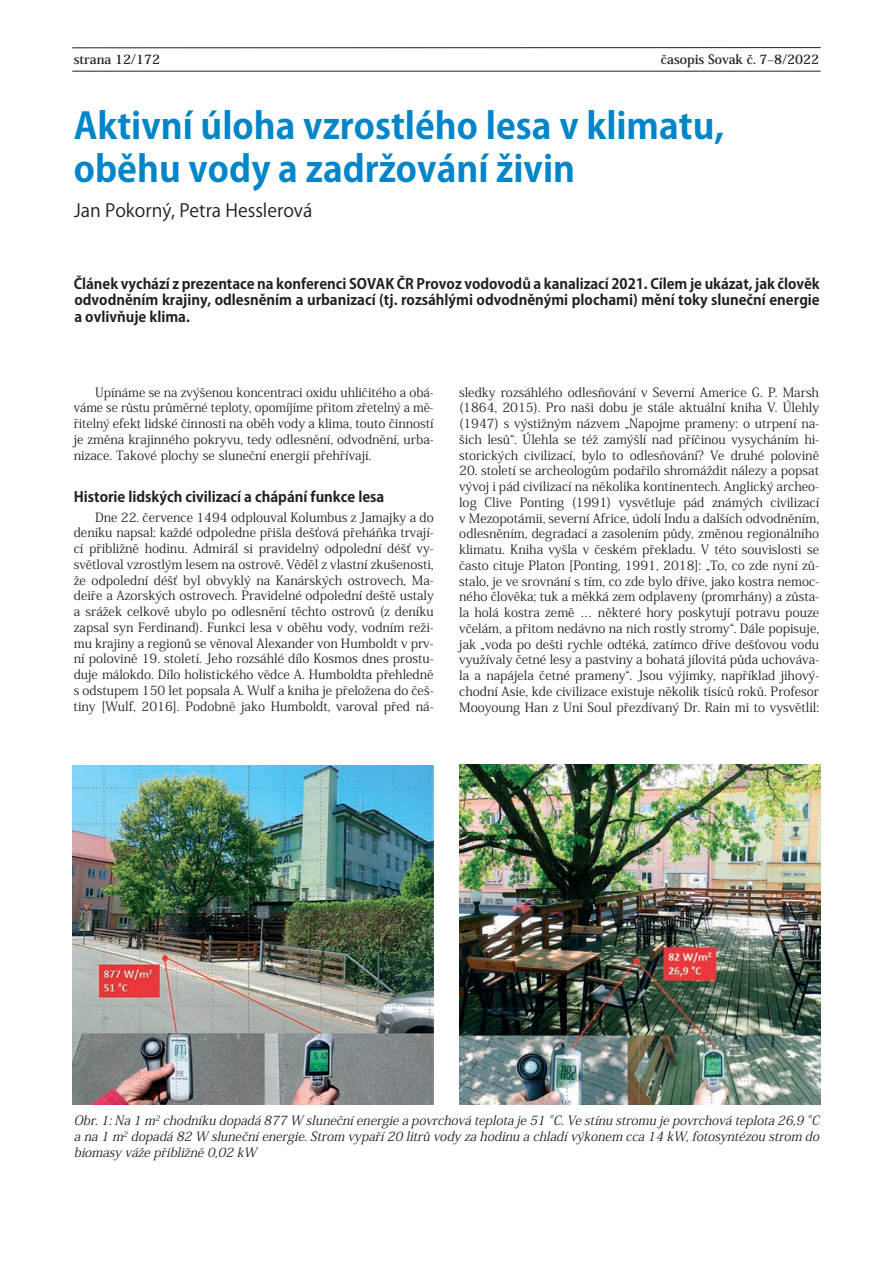
<style>
.page{position:relative;width:893px;height:1263px;background:#fff}
.page>*{position:absolute;margin:0;border:0;box-sizing:border-box;transform-origin:0 0}
.t1{font:700 36px/42px "Koz Go Pr 6 N";color:#0085c9}
.t2{font:18px "Koz Go Pr 6 N";color:#231f20}
.t3{font:700 14.25px/16.5px "Koz Go Pr 6 N";color:#231f20;text-align:justify}
.t4{font:12.75px/15.8px "Koz Min Pr 6 N";color:#231f20;text-align:justify}
.t5{font:italic 12.75px/15.8px "Koz Min Pr 6 N";color:#231f20;text-align:justify}
.t6{font:700 12.75px "Koz Min Pr 6 N";color:#231f20}
</style>
<div class="page">
<hr style="left:72px;top:47px;width:749px;height:1px;background:#231f20">
<hr style="left:72px;top:71px;width:749px;height:1px;background:#231f20">
<img style="left:72px;top:765px;width:362px;height:339px">
<img style="left:459px;top:764px;width:362px;height:340px">
<p class="t6" style="left:74px;top:52px;width:88px">strana 12/172</p>
<p class="t6" style="left:661px;top:52px;width:160px">časopis Sovak č. 7–8/2022</p>
<h1 class="t1" style="left:74px;top:106px;width:652px">Aktivní úloha vzrostlého lesa v klimatu, oběhu vody a zadržování živin</h1>
<h2 class="t2" style="left:74px;top:201px;width:240px">Jan Pokorný, Petra Hesslerová</h2>
<p class="t3" style="left:74px;top:275px;width:747px">Článek vychází z prezentace na konferenci SOVAK ČR Provoz vodovodů a kanalizací 2021. Cílem je ukázat, jak člověk odvodněním krajiny, odlesněním a urbanizací (tj. rozsáhlými odvodněnými plochami) mění toky sluneční energie a ovlivňuje klima.</p>
<p class="t4" style="left:74px;top:384px;width:361px;text-indent:21px">Upínáme se na zvýšenou koncentraci oxidu uhličitého a obá&shy;váme se růstu průměrné teploty, opomíjíme přitom zřetelný a mě&shy;řitelný efekt lidské činnosti na oběh vody a klima, touto činností je změna krajinného pokryvu, tedy odlesnění, odvodnění, urba&shy;nizace. Takové plochy se sluneční energií přehřívají.</p>
<p class="t3" style="left:74px;top:488px;width:312px">Historie lidských civilizací a chápání funkce lesa</p>
<p class="t4" style="left:74px;top:509px;width:362px;text-indent:21px">Dne 22. července 1494 odplouval Kolumbus z Jamajky a do deníku napsal: každé odpoledne přišla dešťová přeháňka trvají&shy;cí přibližně hodinu. Admirál si pravidelný odpolední déšť vy&shy;světloval vzrostlým lesem na ostrově. Věděl z vlastní zkušenosti, že odpolední déšť byl obvyklý na Kanárských ostrovech, Ma - deiře a Azorských ostrovech. Pravidelné odpolední deště ustaly a srážek celkově ubylo po odlesnění těchto ostrovů (z deníku zapsal syn Ferdinand). Funkci lesa v oběhu vody, vodním reži&shy;mu krajiny a regionů se věnoval Alexander von Humboldt v prv&shy;ní polovině 19. století. Jeho rozsáhlé dílo Kosmos dnes prostu&shy;duje málokdo. Dílo holistického vědce A. Humboldta přehledně s odstupem 150 let popsala A. Wulf a kniha je přeložena do češ&shy;tiny [Wulf, 2016]. Podobně jako Humboldt, varoval před ná-</p>
<p class="t4" style="left:459px;top:384px;width:362px">sledky rozsáhlého odlesňování v Severní Americe G. P. Marsh (1864, 2015). Pro naši dobu je stále aktuální kniha V. Úlehly (1947) s výstižným názvem „Napojme prameny: o utrpení na&shy;šich lesů“. Úlehla se též zamýšlí nad příčinou vysycháním hi - storických civilizací, bylo to odlesňování? Ve druhé polovině</p>
<p class="t4" style="left:459px;top:463px;width:362px">20. století se archeologům podařilo shromáždit nálezy a popsat vývoj i pád civilizací na několika kontinentech. Anglický archeo - log Clive Ponting (1991) vysvětluje pád známých civilizací v Mezopotámii, severní Africe, údolí Indu a dalších odvodněním, odlesněním, degradací a zasolením půdy, změnou regionálního klimatu. Kniha vyšla v českém překladu. V této souvislosti se často cituje Platon [Ponting, 1991, 2018]: „To, co zde nyní zů&shy;stalo, je ve srovnání s tím, co zde bylo dříve, jako kostra nemoc&shy;ného člověka; tuk a měkká zem odplaveny (promrhány) a zůsta&shy;la holá kostra země … některé hory poskytují potravu pouze včelám, a přitom nedávno na nich rostly stromy“. Dále popisuje, jak „voda po dešti rychle odtéká, zatímco dříve dešťovou vodu využívaly četné lesy a pastviny a bohatá jílovitá půda uchováva&shy;la a napájela četné prameny“. Jsou výjimky, například jihový&shy;chodní Asie, kde civilizace existuje několik tisíců roků. Profesor Mooyoung Han z Uni Soul přezdívaný Dr. Rain mi to vysvětlil:</p>
<p class="t5" style="left:74px;top:1113px;width:751px">Obr.1:Na1m<sup>2</sup> chodníkudopadá877W slunečníenergiea povrchováteplotaje51 °C.Vestínustromujepovrchováteplota26,9 °C a na1m<sup>2</sup> dopadá82W slunečníenergie.Strom vypaří20litrůvodyzahodinua chladívýkonem cca14kW,fotosyntézoustrom do biomasyvážepřibližně0,02kW</p>
</div>
